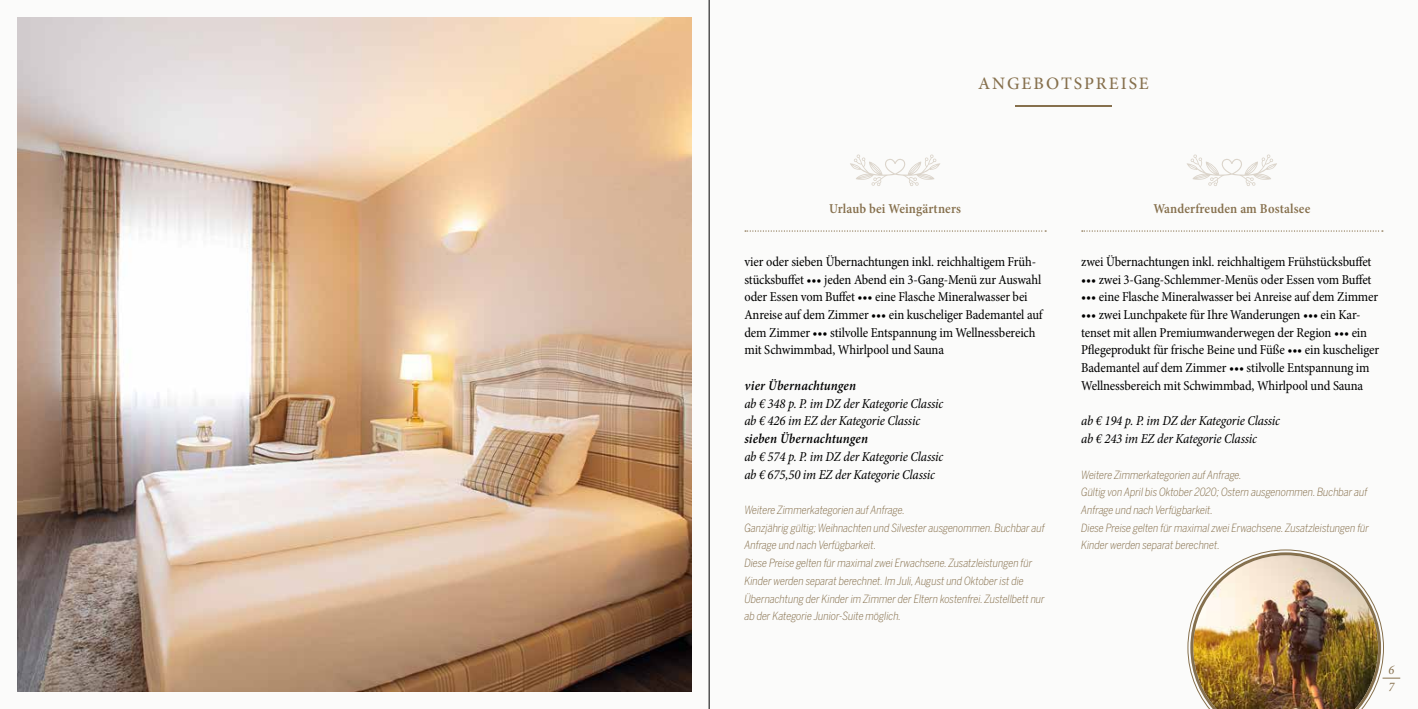
<style>
.page{position:relative;width:1418px;height:709px;background:#fff}
.page>*{position:absolute;margin:0;border:0;box-sizing:border-box;transform-origin:0 0}
.t1{font:500 17.5px "Minion Pro";letter-spacing:.11em;color:#86704d}
.t2{font:condensed 13.75px/17.8px "Minion Pro";letter-spacing:-.01em;color:#000}
.t3{font:italic condensed 13.75px/17.8px "Minion Pro";letter-spacing:-.015em;color:#000}
.t4{font:600 condensed 13.75px "Minion Pro";letter-spacing:.01em;color:#86704d}
.t5{font:italic 600 condensed 13.75px "Minion Pro";letter-spacing:.01em;color:#000}
.t6{font:italic condensed 13.12px/17.8px "Minion Pro";color:#86704d}
.t7{font:italic 300 11.25px/17.8px "Benton Sans Cond";letter-spacing:-.01em;color:#86704d}
</style>
<div class="page">
<div style="left:0;top:0;width:1417px;height:709px;background:#fbfbfa"></div>
<svg style="left:745px;top:230px;width:301px;height:2px"></svg>
<svg style="left:1081px;top:230px;width:301px;height:2px"></svg>
<svg style="left:850px;top:154px;width:90px;height:32px"></svg>
<hr style="left:1015px;top:105px;width:96px;height:1px;background:#86704d">
<svg style="left:1187px;top:154px;width:90px;height:32px"></svg>
<img style="left:18px;top:18px;width:673px;height:673px">
<hr style="left:709px;top:0;width:1px;height:709px;background:#000">
<img style="left:1187px;top:549px;width:213px;height:160px">
<p class="t1" style="left:978px;top:71px;width:172px">ANGEBOTSPREISE</p>
<p class="t4" style="left:829px;top:199px;width:133px">Urlaub bei Weingärtners</p>
<p class="t2" style="left:744px;top:253px;width:300px">vier oder sieben Übernachtungen inkl. reichhaltigem Früh&shy;stücksbuffet ••• jeden Abend ein 3-Gang-Menü zur Auswahl oder Essen vom Buffet ••• eine Flasche Mineralwasser bei Anreise auf dem Zimmer ••• ein kuscheliger Bademantel auf dem Zimmer ••• stilvolle Entspannung im Wellnessbereich mit Schwimmbad, Whirlpool und Sauna</p>
<p class="t5" style="left:744px;top:376px;width:113px">vier Übernachtungen</p>
<p class="t3" style="left:744px;top:394px;width:200px">ab € 348 p. P. im DZ der Kategorie Classic ab € 426 im EZ der Kategorie Classic</p>
<p class="t5" style="left:744px;top:429px;width:125px">sieben Übernachtungen</p>
<p class="t3" style="left:744px;top:447px;width:200px">ab € 574 p. P. im DZ der Kategorie Classic ab € 675,50 im EZ der Kategorie Classic</p>
<p class="t7" style="left:744px;top:501px;width:302px">Weitere Zimmerkategorien auf Anfrage.<br>Ganzjährig gültig; Weihnachten und Silvester ausgenommen. Buchbar auf Anfrage und nach Verfügbarkeit.<br>Diese Preise gelten für maximal zwei Erwachsene. Zusatzleistungen für Kinder werden separat berechnet. Im Juli, August und Oktober ist die Übernachtung der Kinder im Zimmer der Eltern kostenfrei. Zustellbett nur ab der Kategorie Junior-Suite möglich.</p>
<p class="t4" style="left:1153px;top:199px;width:158px">Wanderfreuden am Bostalsee</p>
<p class="t2" style="left:1081px;top:253px;width:292px">zwei Übernachtungen inkl. reichhaltigem Frühstücksbuffet</p>
<p class="t2" style="left:1081px;top:270px;width:292px">••• zwei 3-Gang-Schlemmer-Menüs oder Essen vom Buffet</p>
<p class="t2" style="left:1081px;top:288px;width:298px">••• eine Flasche Mineralwasser bei Anreise auf dem Zimmer</p>
<p class="t2" style="left:1081px;top:306px;width:299px">••• zwei Lunchpakete für Ihre Wanderungen ••• ein Kar&shy;tenset mit allen Premiumwanderwegen der Region ••• ein Pflegeprodukt für frische Beine und Füße ••• ein kuscheliger Bademantel auf dem Zimmer ••• stilvolle Entspannung im Wellnessbereich mit Schwimmbad, Whirlpool und Sauna</p>
<p class="t3" style="left:1081px;top:412px;width:200px">ab € 194 p. P. im DZ der Kategorie Classic ab € 243 im EZ der Kategorie Classic</p>
<p class="t7" style="left:1081px;top:465px;width:289px">Weitere Zimmerkategorien auf Anfrage.<br>Gültig von April bis Oktober 2020; Ostern ausgenommen. Buchbar auf Anfrage und nach Verfügbarkeit.<br>Diese Preise gelten für maximal zwei Erwachsene. Zusatzleistungen für Kinder werden separat berechnet.</p>
<p class="t6" style="left:1388px;top:660px;width:7px">6<br>7</p>
</div>
